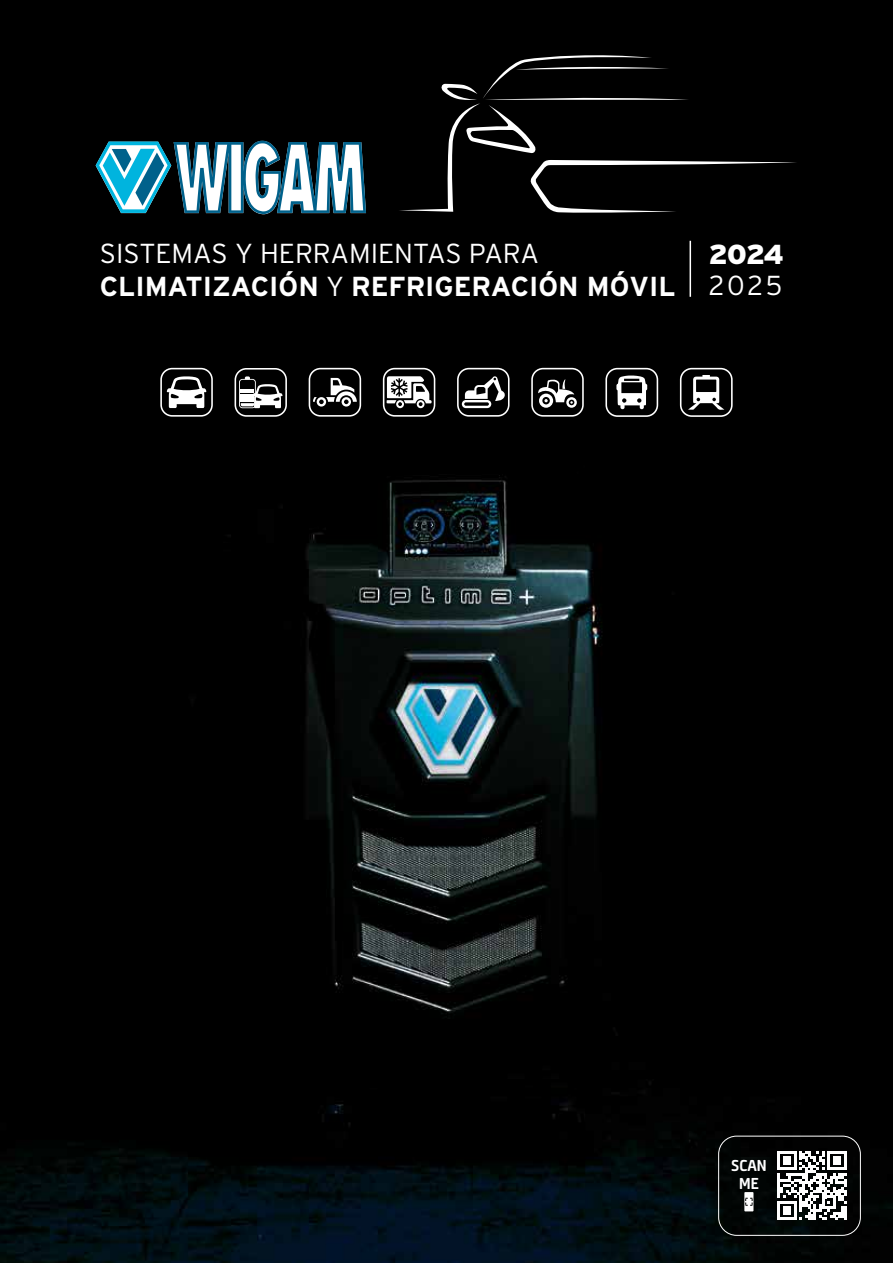
<style>
.page{position:relative;width:893px;height:1263px;background:#000}
.page>*{position:absolute;margin:0;border:0;box-sizing:border-box;transform-origin:0 0}
.t1{font:700 27.45px/33px "Interstate";color:#fff}
.t2{font:900 27.45px "Interstate";color:#fff}
.t3{font:300 27.45px "Interstate";color:#fff}
.t4{font:700 17.85px/17.9px "Neuron";color:#fff;text-align:center}
.s1{font-weight:300}
</style>
<div class="page">
<img style="left:0;top:214px;width:893px;height:1049px">
<hr style="left:690px;top:241px;width:1px;height:56px;background:#fff">
<svg style="left:96px;top:141px;width:270px;height:73px"></svg>
<svg style="left:399px;top:55px;width:397px;height:158px"></svg>
<div style="left:531px;top:368px;width:53px;height:49px;border:2px solid #fff;border-radius:11px"></div>
<svg style="left:538px;top:379px;width:39px;height:29px"></svg>
<div style="left:457px;top:368px;width:53px;height:49px;border:2px solid #fff;border-radius:11px"></div>
<svg style="left:462px;top:376px;width:44px;height:32px"></svg>
<div style="left:160px;top:368px;width:53px;height:49px;border:2px solid #fff;border-radius:11px"></div>
<svg style="left:167px;top:376px;width:39px;height:32px"></svg>
<div style="left:309px;top:368px;width:52px;height:49px;border:2px solid #fff;border-radius:11px"></div>
<svg style="left:313px;top:378px;width:44px;height:29px"></svg>
<div style="left:383px;top:368px;width:52px;height:49px;border:2px solid #fff;border-radius:11px"></div>
<svg style="left:387px;top:376px;width:45px;height:32px"></svg>
<div style="left:605px;top:368px;width:53px;height:49px;border:2px solid #fff;border-radius:11px"></div>
<svg style="left:616px;top:376px;width:31px;height:33px"></svg>
<div style="left:680px;top:368px;width:53px;height:49px;border:2px solid #fff;border-radius:11px"></div>
<svg style="left:688px;top:375px;width:36px;height:35px"></svg>
<div style="left:235px;top:368px;width:52px;height:49px;border:2px solid #fff;border-radius:11px"></div>
<svg style="left:239px;top:376px;width:43px;height:32px"></svg>
<div style="left:718px;top:1136px;width:143px;height:100px;border:1px solid #fff;border-radius:18px"></div>
<div style="left:744px;top:1192px;width:9px;height:19px;background:#fff"></div>
<svg style="left:777px;top:1151px;width:70px;height:69px"></svg>
<svg style="left:745px;top:1198px;width:8px;height:8px"></svg>
<p class="t1" style="left:100px;top:237px;width:577px"><span class="s1">SISTEMAS Y HERRAMIENTAS PARA<br></span>CLIMATIZACIÓN <span class="s1">Y</span> REFRIGERACIÓN MÓVIL</p>
<p class="t2" style="left:709px;top:239px;width:77px">2024</p>
<p class="t3" style="left:709px;top:270px;width:75px">2025</p>
<p class="t4" style="left:731px;top:1157px;width:37px">SCAN<br>ME</p>
</div>
